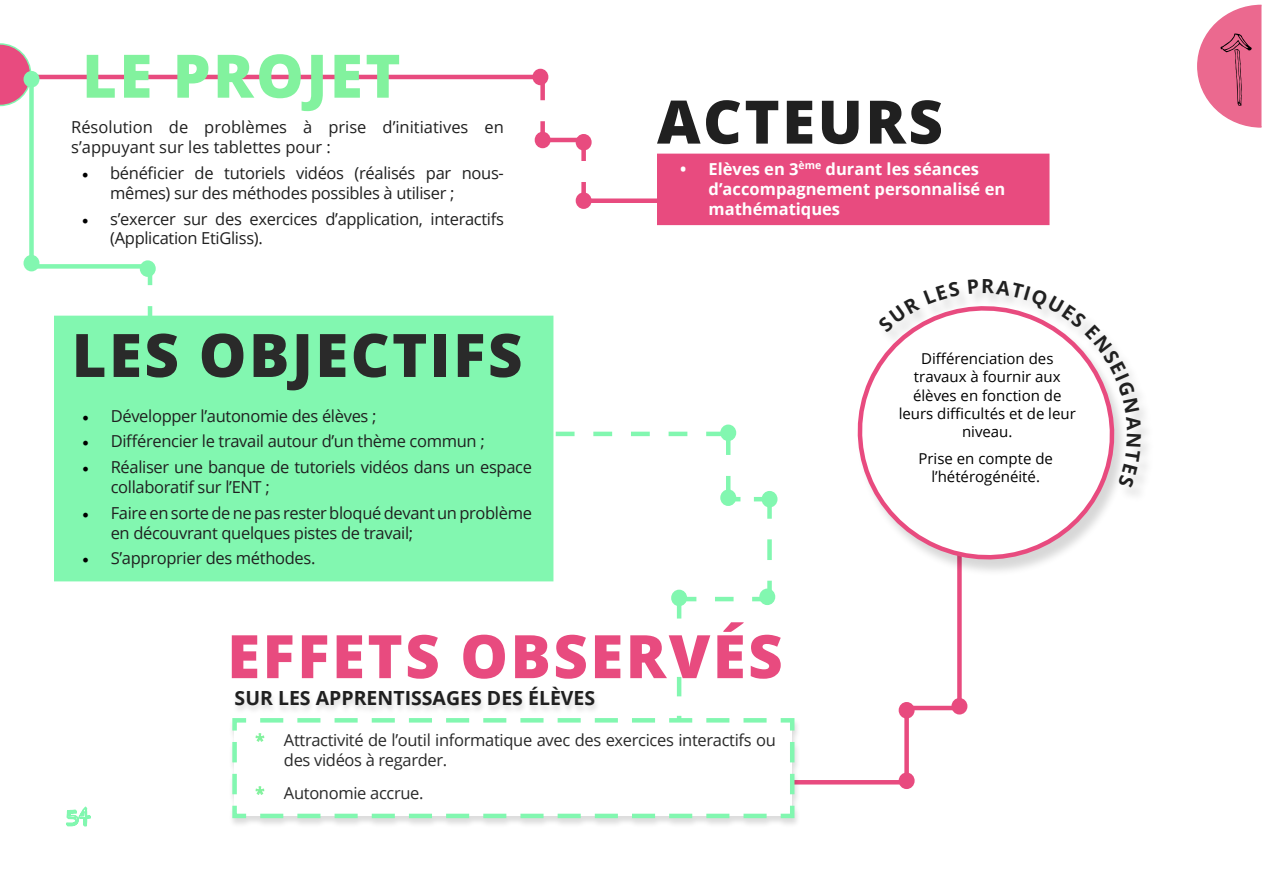
<style>
.page{position:relative;width:1263px;height:893px;background:#fff}
.page>*{position:absolute;margin:0;border:0;box-sizing:border-box;transform-origin:0 0}
.t1{font:108px "Private Fort";color:#000}
.t2{font:73.65px "Private Fort";color:#000}
.t3{font:800 60px "Open Sans";letter-spacing:.04em;color:#e84b7f}
.t4{font:800 60px "Open Sans";letter-spacing:.04em;color:#2a2a2a}
.t5{font:800 60px "Open Sans";letter-spacing:.04em;color:#82f29e}
.t6{font:800 60px "Open Sans";letter-spacing:.04em;color:#202020}
.t7{font:700 19.5px "Open Sans";color:#202020}
.t8{font:16.5px/19.8px "Open Sans";letter-spacing:-.02em;color:#202020}
.t9{font:16.5px/19.8px "Open Sans";letter-spacing:-.02em;color:#2a2a2a}
.t10{font:700 16.5px/19.8px "Open Sans";color:#fff}
.t11{font:16.5px/19.8px "Open Sans";color:#202020}
.t12{font:15px/18px "Open Sans";color:#000;text-align:center}
.s1{font-family:"Minion Pro";font-size:18px;color:#000}
.s2{color:#82f29e}
</style>
<div class="page">
<svg style="left:1197px;top:4px;width:65px;height:124px"></svg>
<div style="left:584px;top:198px;width:90px;height:5px;background:#e84b7f"></div>
<hr style="left:787px;top:780px;width:120px;height:4px;background:#e84b7f">
<div style="left:957px;top:423px;width:5px;height:283px;background:#e84b7f"></div>
<svg style="left:540px;top:84px;width:5px;height:48px"></svg>
<hr style="left:546px;top:138px;width:40px;height:4px;background:#e84b7f">
<div style="left:535px;top:71px;width:11px;height:12px;background:#e84b7f;border-radius:50%"></div>
<div style="left:532px;top:69px;width:16px;height:16px;border:4px solid #e84b7f;border-radius:50%"></div>
<div style="left:228px;top:686px;width:573px;height:141px;background:#000;opacity:.14"></div>
<svg style="left:230px;top:716px;width:567px;height:104px"></svg>
<svg style="left:0;top:43px;width:32px;height:64px"></svg>
<hr style="left:16px;top:75px;width:530px;height:4px;background:#e84b7f">
<div style="left:657px;top:154px;width:392px;height:71px;background:#e84b7f"></div>
<div style="left:54px;top:316px;width:499px;height:265px;background:#82f7b0"></div>
<svg style="left:255px;top:786px;width:10px;height:9px"></svg>
<svg style="left:857px;top:292px;width:278px;height:288px"></svg>
<div style="left:537px;top:134px;width:11px;height:12px;background:#e84b7f;border-radius:50%"></div>
<div style="left:535px;top:132px;width:16px;height:16px;border:4px solid #e84b7f;border-radius:50%"></div>
<div style="left:578px;top:195px;width:11px;height:12px;background:#e84b7f;border-radius:50%"></div>
<div style="left:576px;top:192px;width:16px;height:17px;border:4px solid #e84b7f;border-radius:50%"></div>
<div style="left:29px;top:82px;width:5px;height:179px;background:#82f7b0"></div>
<div style="left:26px;top:257px;width:11px;height:12px;background:#82f7b0;border-radius:50%"></div>
<div style="left:24px;top:255px;width:15px;height:16px;border:4px solid #82f7b0;border-radius:50%"></div>
<div style="left:142px;top:263px;width:11px;height:12px;background:#82f7b0;border-radius:50%"></div>
<div style="left:140px;top:260px;width:16px;height:17px;border:4px solid #82f7b0;border-radius:50%"></div>
<div style="left:26px;top:73px;width:11px;height:12px;background:#82f7b0;border-radius:50%"></div>
<div style="left:24px;top:71px;width:15px;height:16px;border:4px solid #82f7b0;border-radius:50%"></div>
<div style="left:761px;top:491px;width:16px;height:16px;border:4px solid #82f7b0;border-radius:50%"></div>
<div style="left:722px;top:427px;width:12px;height:12px;background:#82f7b0;border-radius:50%"></div>
<div style="left:720px;top:424px;width:16px;height:17px;border:4px solid #82f7b0;border-radius:50%"></div>
<svg style="left:253px;top:432px;width:519px;height:310px"></svg>
<div style="left:673px;top:592px;width:12px;height:12px;background:#82f7b0;border-radius:50%"></div>
<div style="left:671px;top:590px;width:16px;height:16px;border:4px solid #82f7b0;border-radius:50%"></div>
<div style="left:761px;top:591px;width:12px;height:12px;background:#82f7b0;border-radius:50%"></div>
<div style="left:759px;top:588px;width:16px;height:17px;border:4px solid #82f7b0;border-radius:50%"></div>
<div style="left:904px;top:708px;width:5px;height:76px;background:#e84b7f"></div>
<hr style="left:904px;top:706px;width:57px;height:4px;background:#e84b7f">
<div style="left:954px;top:700px;width:11px;height:12px;background:#e84b7f;border-radius:50%"></div>
<div style="left:951px;top:698px;width:16px;height:17px;border:4px solid #e84b7f;border-radius:50%"></div>
<div style="left:901px;top:704px;width:11px;height:12px;background:#e84b7f;border-radius:50%"></div>
<div style="left:899px;top:702px;width:16px;height:17px;border:4px solid #e84b7f;border-radius:50%"></div>
<div style="left:901px;top:775px;width:11px;height:12px;background:#e84b7f;border-radius:50%"></div>
<div style="left:899px;top:772px;width:16px;height:17px;border:4px solid #e84b7f;border-radius:50%"></div>
<div style="left:578px;top:136px;width:11px;height:12px;background:#e84b7f;border-radius:50%"></div>
<div style="left:576px;top:134px;width:16px;height:17px;border:4px solid #e84b7f;border-radius:50%"></div>
<svg style="left:581px;top:145px;width:5px;height:53px"></svg>
<div style="left:29px;top:264px;width:123px;height:5px;background:#82f7b0"></div>
<svg style="left:148px;top:269px;width:4px;height:50px"></svg>
<svg style="left:66px;top:806px;width:25px;height:20px"></svg>
<svg style="left:878px;top:292px;width:82px;height:40px"></svg>
<svg style="left:968px;top:288px;width:173px;height:200px"></svg>
<h3 class="t5" style="left:82px;top:30px;width:320px">LE PROJET</h3>
<p class="t11" style="left:71px;top:117px;width:434px">Résolution de problèmes à prise d’initiatives en s’appuyant sur les tablettes pour :</p>
<p class="t8" style="left:110px;top:163px;width:395px;text-indent:-28px"><span class="s1">•</span> bénéficier de tutoriels vidéos (réalisés par nous&shy;mêmes) sur des méthodes possibles à utiliser ;</p>
<p class="t8" style="left:110px;top:208px;width:395px;text-indent:-28px"><span class="s1">•</span> s’exercer sur des exercices d’application, interactifs (Application EtiGliss).</p>
<h3 class="t4" style="left:72px;top:309px;width:452px">LES OBJECTIFS</h3>
<p class="t8" style="left:82px;top:405px;width:296px"><span class="s1">•</span> Développer l’autonomie des élèves ;</p>
<p class="t8" style="left:82px;top:431px;width:404px"><span class="s1">•</span> Différencier le travail autour d’un thème commun ;</p>
<p class="t8" style="left:111px;top:457px;width:423px;text-indent:-28px"><span class="s1">•</span> Réaliser une banque de tutoriels vidéos dans un espace collaboratif sur l’ENT ;</p>
<p class="t8" style="left:111px;top:503px;width:423px;text-indent:-28px"><span class="s1">•</span> Faire en sorte de ne pas rester bloqué devant un problème en découvrant quelques pistes de travail;</p>
<p class="t8" style="left:82px;top:548px;width:235px"><span class="s1">•</span> S’approprier des méthodes.</p>
<h3 class="t6" style="left:657px;top:76px;width:287px">ACTEURS</h3>
<p class="t10" style="left:709px;top:159px;width:298px;text-indent:-28px">• Elèves en 3<sup>ème</sup> durant les séances d’accompagnement personnalisé en mathématiques</p>
<p class="t12" style="left:899px;top:350px;width:179px">Différenciation des travaux à fournir aux élèves en fonction de leurs difficultés et de leur niveau.</p>
<p class="t12" style="left:918px;top:450px;width:136px">Prise en compte de l’hétérogénéité.</p>
<h3 class="t3" style="left:227px;top:611px;width:557px">EFFETS OBSERVÉS</h3>
<p class="t7" style="left:235px;top:684px;width:362px">SUR LES APPRENTISSAGES DES ÉLÈVES</p>
<p class="t9" style="left:284px;top:730px;width:493px;text-indent:-28px"><span class="s2">*</span> Attractivité de l’outil informatique avec des exercices interactifs ou des vidéos à regarder.</p>
<p class="t9" style="left:255px;top:783px;width:170px"><span class="s2">*</span> Autonomie accrue.</p>
<h1 class="t1" style="left:1174px;top:52px;width:21px;rotate:-90deg">&gt;</h1>
<h2 class="t2" style="left:1234px;top:43px;width:10px">l</h2>
</div>
